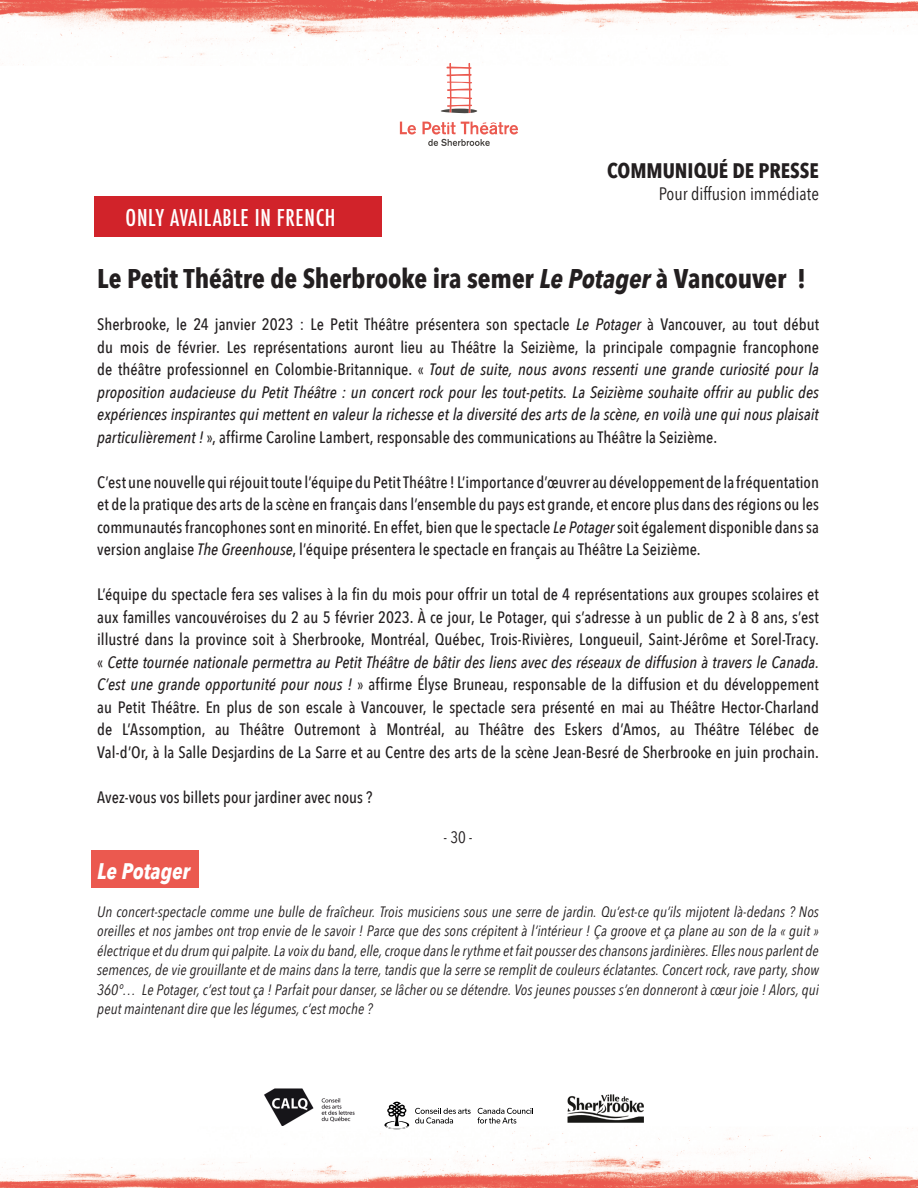
<style>
.page{position:relative;width:918px;height:1188px;background:#fff}
.page>*{position:absolute;margin:0;border:0;box-sizing:border-box;transform-origin:0 0}
.t1{font:700 27px "Avenir Next Condensed";letter-spacing:-.005em;color:#231f20}
.t2{font:500 condensed 22.5px "Futura";letter-spacing:.03em;color:#fff}
.t3{font:italic 700 22.5px "Avenir Next Condensed";color:#fff}
.t4{font:700 21px "Avenir Next Condensed";color:#231f20}
.t5{font:18px "Avenir Next Condensed";color:#231f20}
.t6{font:500 16.5px/22.5px "Avenir Next Condensed";color:#231f20;text-align:justify}
.t7{font:16.5px "Avenir Next Condensed";color:#231f20}
.t8{font:italic 15px/19.5px "Avenir Next Condensed";letter-spacing:.005em;color:#231f20;text-align:justify}
.s1{font-style:italic}
</style>
<div class="page">
<svg style="left:441px;top:66px;width:36px;height:47px"></svg>
<svg style="left:400px;top:122px;width:16px;height:13px"></svg>
<svg style="left:422px;top:122px;width:96px;height:24px"></svg>
<img style="left:0;top:0;width:918px;height:66px">
<img style="left:450px;top:63px;width:20px;height:3px">
<img style="left:264px;top:1088px;width:91px;height:38px">
<svg style="left:477px;top:1108px;width:56px;height:16px"></svg>
<svg style="left:384px;top:1102px;width:87px;height:24px"></svg>
<img style="left:567px;top:1094px;width:77px;height:29px">
<img style="left:0;top:1126px;width:918px;height:62px">
<img style="left:313px;top:1126px;width:51px;height:4px">
<img style="left:385px;top:1126px;width:23px;height:3px">
<img style="left:561px;top:1126px;width:91px;height:4px">
<div style="left:91px;top:850px;width:107px;height:37px;background:#eb594f"></div>
<div style="left:94px;top:197px;width:288px;height:40px;background:#d1232a"></div>
<h2 class="t2" style="left:126px;top:203px;width:211px">ONLY AVAILABLE IN FRENCH</h2>
<p class="t4" style="left:607px;top:157px;width:213px">COMMUNIQUÉ DE PRESSE</p>
<p class="t5" style="left:659px;top:178px;width:162px">Pour diffusion immédiate</p>
<h1 class="t1" style="left:97px;top:262px;width:710px">Le Petit Théâtre de Sherbrooke ira semer <span class="s1">Le Potager</span> à Vancouver !</h1>
<p class="t6" style="left:97px;top:313px;width:723px">Sherbrooke, le 24 janvier 2023 : Le Petit Théâtre présentera son spectacle <span class="s1">Le Potager</span> à Vancouver, au tout début du mois de février. Les représentations auront lieu au Théâtre la Seizième, la principale compagnie francophone de théâtre professionnel en Colombie-Britannique. « <span class="s1">Tout de suite, nous avons ressenti une grande curiosité pour la proposition audacieuse du Petit Théâtre : un concert rock pour les tout-petits. La Seizième souhaite offrir au public des expériences inspirantes qui mettent en valeur la richesse et la diversité des arts de la scène, en voilà une qui nous plaisait particulièrement !</span> », affirme Caroline Lambert, responsable des communications au Théâtre la Seizième.</p>
<p class="t6" style="left:97px;top:471px;width:723px">C’est une nouvelle qui réjouit toute l’équipe du Petit Théâtre ! L’importance d’œuvrer au développement de la fréquentation et de la pratique des arts de la scène en français dans l’ensemble du pays est grande, et encore plus dans des régions ou les communautés francophones sont en minorité. En effet, bien que le spectacle <span class="s1">Le Potager</span> soit également disponible dans sa version anglaise <span class="s1">The Greenhouse</span>, l’équipe présentera le spectacle en français au Théâtre La Seizième.</p>
<p class="t6" style="left:97px;top:583px;width:723px">L’équipe du spectacle fera ses valises à la fin du mois pour offrir un total de 4 représentations aux groupes scolaires et aux familles vancouvéroises du 2 au 5 février 2023. À ce jour, Le Potager, qui s’adresse à un public de 2 à 8 ans, s’est illustré dans la province soit à Sherbrooke, Montréal, Québec, Trois-Rivières, Longueuil, Saint-Jérôme et Sorel-Tracy. « <span class="s1">Cette tournée nationale permettra au Petit Théâtre de bâtir des liens avec des réseaux de diffusion à travers le Canada.<br>C’est une grande opportunité pour nous !</span> » affirme Élyse Bruneau, responsable de la diffusion et du développement au Petit Théâtre. En plus de son escale à Vancouver, le spectacle sera présenté en mai au Théâtre Hector-Charland de L’Assomption, au Théâtre Outremont à Montréal, au Théâtre des Eskers d’Amos, au Théâtre Télébec de Val-d’Or, à la Salle Desjardins de La Sarre et au Centre des arts de la scène Jean-Besré de Sherbrooke en juin prochain.</p>
<p class="t6" style="left:97px;top:786px;width:277px">Avez-vous vos billets pour jardiner avec nous ?</p>
<p class="t7" style="left:444px;top:824px;width:31px">- 30 -</p>
<h2 class="t3" style="left:97px;top:858px;width:94px">Le Potager</h2>
<p class="t8" style="left:97px;top:902px;width:723px">Un concert-spectacle comme une bulle de fraîcheur. Trois musiciens sous une serre de jardin. Qu’est-ce qu’ils mijotent là-dedans ? Nos oreilles et nos jambes ont trop envie de le savoir ! Parce que des sons crépitent à l’intérieur ! Ça groove et ça plane au son de la « guit » électrique et du drum qui palpite. La voix du band, elle, croque dans le rythme et fait pousser des chansons jardinières. Elles nous parlent de semences, de vie grouillante et de mains dans la terre, tandis que la serre se remplit de couleurs éclatantes. Concert rock, rave party, show 360°… Le Potager, c’est tout ça ! Parfait pour danser, se lâcher ou se détendre. Vos jeunes pousses s’en donneront à cœur joie ! Alors, qui peut maintenant dire que les légumes, c’est moche ?</p>
</div>
